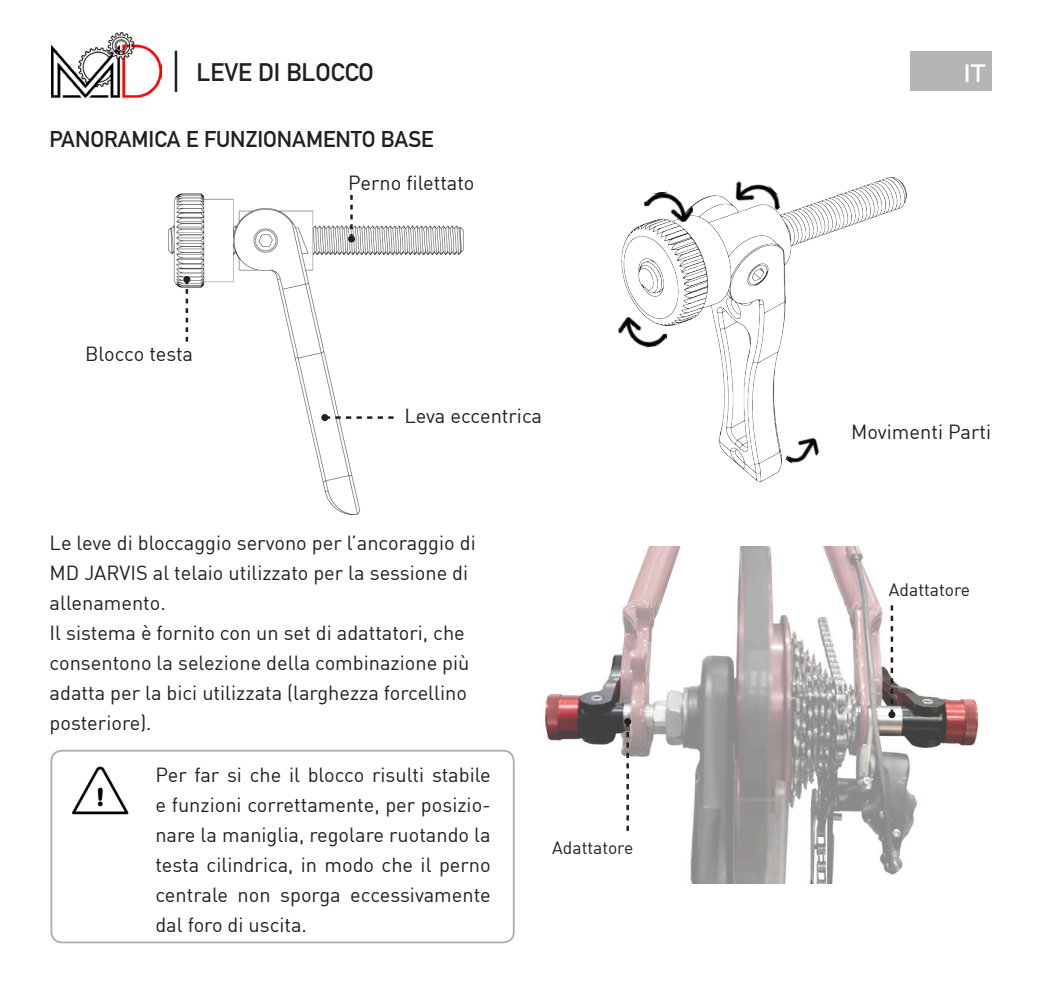
<style>
.page{position:relative;width:1042px;height:993px;background:#fff}
.page>*{position:absolute;margin:0;border:0;box-sizing:border-box;transform-origin:0 0}
.t1{font:700 25px "DIN Alternate";color:#231f20}
.t2{font:600 25px "Raleway";color:#fff}
.t3{font:700 22.5px "DIN Alternate";color:#231f20}
.t4{font:20px/30px "DIN";color:#231f20;text-align:justify}
.t5{font:17.5px "DIN";color:#231f20}
</style>
<div class="page">
<div style="left:910px;top:52px;width:81px;height:39px;background:#b6b5b5"></div>
<img style="left:51px;top:32px;width:110px;height:67px">
<hr style="left:175px;top:51px;width:2px;height:41px;background:#231f20">
<div style="left:50px;top:749px;width:465px;height:194px;border:2px solid #231f20;border-radius:11px"></div>
<img style="left:73px;top:766px;width:56px;height:49px">
<img style="left:169px;top:193px;width:294px;height:321px">
<svg style="left:350px;top:195px;width:3px;height:40px"></svg>
<div style="left:348px;top:235px;width:7px;height:7px;background:#231f20;border-radius:50%"></div>
<svg style="left:328px;top:416px;width:65px;height:2px"></svg>
<div style="left:321px;top:414px;width:7px;height:7px;background:#231f20;border-radius:50%"></div>
<img style="left:621px;top:178px;width:285px;height:303px">
<svg style="left:186px;top:283px;width:2px;height:58px"></svg>
<div style="left:183px;top:276px;width:7px;height:7px;background:#231f20;border-radius:50%"></div>
<img style="left:618px;top:312px;width:50px;height:38px">
<img style="left:785px;top:431px;width:38px;height:41px">
<img style="left:643px;top:188px;width:51px;height:38px">
<img style="left:729px;top:178px;width:56px;height:47px">
<img style="left:545px;top:546px;width:434px;height:337px">
<svg style="left:626px;top:725px;width:3px;height:105px"></svg>
<div style="left:624px;top:718px;width:7px;height:7px;background:#231f20;border-radius:50%"></div>
<svg style="left:890px;top:605px;width:3px;height:106px"></svg>
<div style="left:888px;top:711px;width:7px;height:7px;background:#231f20;border-radius:50%"></div>
<p class="t1" style="left:197px;top:58px;width:179px">LEVE DI BLOCCO</p>
<p class="t3" style="left:50px;top:125px;width:386px">PANORAMICA E FUNZIONAMENTO BASE</p>
<p class="t4" style="left:348px;top:168px;width:128px">Perno filettato</p>
<p class="t4" style="left:85px;top:341px;width:109px">Blocco testa</p>
<p class="t4" style="left:404px;top:403px;width:139px">Leva eccentrica</p>
<p class="t4" style="left:50px;top:530px;width:428px;text-align:left">Le leve di bloccaggio servono per l’ancoraggio di MD JARVIS al telaio utilizzato per la sessione di allenamento.<br>Il sistema è fornito con un set di adattatori, che consentono la selezione della combinazione più adatta per la bici utilizzata (larghezza forcellino posteriore).</p>
<p class="t4" style="left:155px;top:761px;width:337px">Per far si che il blocco risulti stabile e funzioni correttamente, per posizio&shy;nare la maniglia, regolare ruotando la testa cilindrica, in modo che il perno centrale non sporga eccessivamente dal foro di uscita.</p>
<p class="t5" style="left:552px;top:841px;width:83px">Adattatore</p>
<p class="t2" style="left:963px;top:59px;width:24px">IT</p>
<p class="t4" style="left:851px;top:419px;width:141px">Movimenti Parti</p>
<p class="t5" style="left:889px;top:583px;width:83px">Adattatore</p>
</div>
